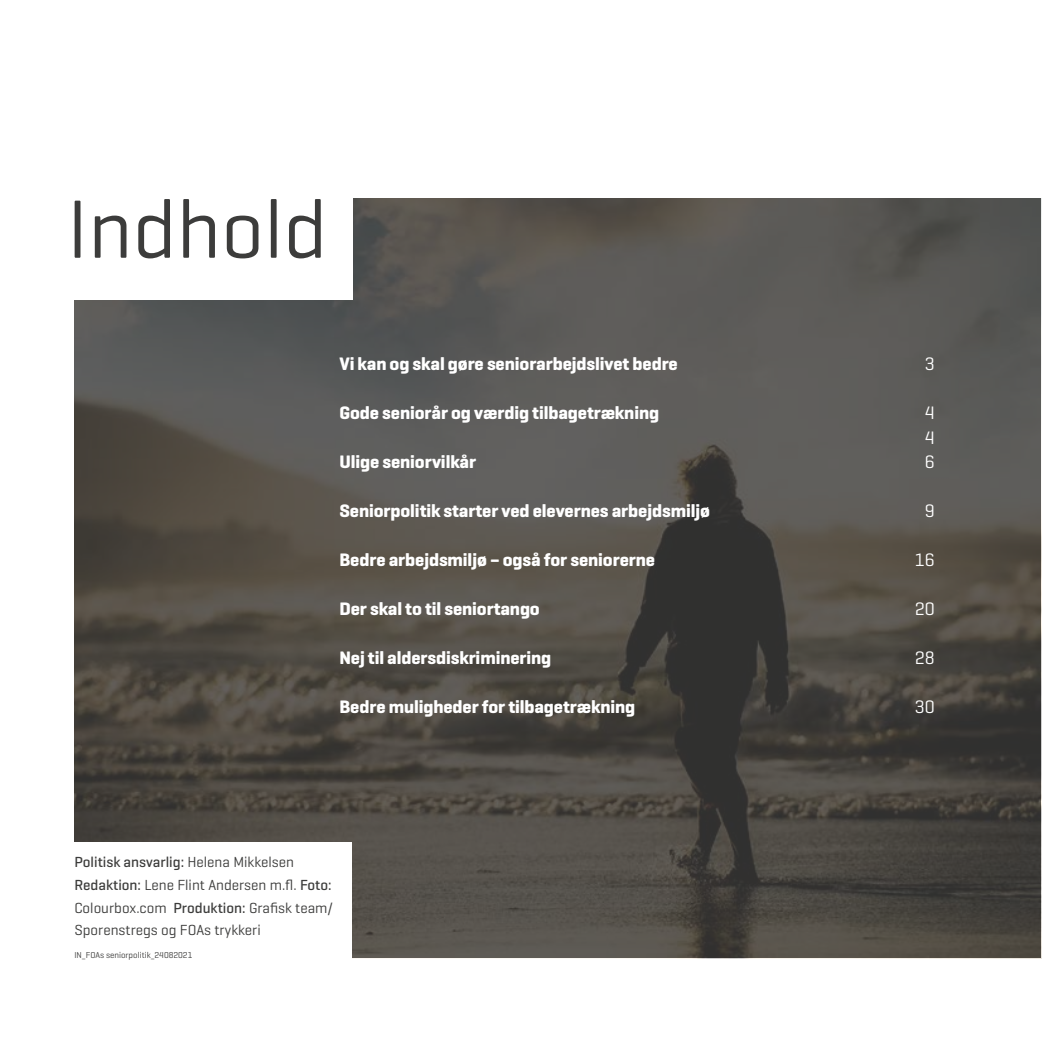
<style>
.page{position:relative;width:1042px;height:1042px;background:#fff}
.page>*{position:absolute;margin:0;border:0;box-sizing:border-box;transform-origin:0 0}
.t1{font:84px "Geogrotesque";color:#3c3c3b}
.t2{font:700 18.38px "Geogrotesque";letter-spacing:-.005em;color:#fff}
.t3{font:18.38px/24.5px "Geogrotesque";letter-spacing:-.005em;color:#fff}
.t4{font:14.88px/22.8px "Geogrotesque";color:#3c3c3b}
.t5{font:8.75px "Geogrotesque";color:#3c3c3b}
.s1{font-weight:500}
</style>
<div class="page">
<img style="left:74px;top:198px;width:967px;height:760px">
<div style="left:67px;top:195px;width:285px;height:105px;background:#fff"></div>
<div style="left:69px;top:843px;width:283px;height:199px;background:#fff"></div>
<h1 class="t1" style="left:67px;top:177px;width:262px">Indhold</h1>
<p class="t2" style="left:339px;top:352px;width:340px">Vi kan og skal gøre seniorarbejdslivet bedre</p>
<p class="t3" style="left:925px;top:351px;width:11px">3</p>
<p class="t2" style="left:339px;top:401px;width:321px">Gode seniorår og værdig tilbagetrækning</p>
<p class="t3" style="left:925px;top:400px;width:11px">4<br>4</p>
<p class="t2" style="left:339px;top:450px;width:138px">Ulige seniorvilkår</p>
<p class="t3" style="left:925px;top:449px;width:11px">6</p>
<p class="t2" style="left:339px;top:499px;width:372px">Seniorpolitik starter ved elevernes arbejdsmiljø</p>
<p class="t3" style="left:925px;top:498px;width:11px">9</p>
<p class="t2" style="left:339px;top:548px;width:317px">Bedre arbejdsmiljø – også for seniorerne</p>
<p class="t3" style="left:915px;top:547px;width:21px">16</p>
<p class="t2" style="left:339px;top:597px;width:202px">Der skal to til seniortango</p>
<p class="t3" style="left:915px;top:596px;width:21px">20</p>
<p class="t2" style="left:339px;top:646px;width:213px">Nej til aldersdiskriminering</p>
<p class="t3" style="left:915px;top:645px;width:21px">28</p>
<p class="t2" style="left:339px;top:695px;width:297px">Bedre muligheder for tilbagetrækning</p>
<p class="t3" style="left:915px;top:694px;width:21px">30</p>
<p class="t4" style="left:74px;top:850px;width:260px"><span class="s1">Politisk ansvarlig:</span> Helena Mikkelsen <span class="s1">Redaktion:</span> Lene Flint Andersen m.fl. <span class="s1">Foto:<br></span>Colourbox.com <span class="s1">Produktion:</span> Grafisk team/ Sporenstregs og FOAs trykkeri</p>
<p class="t5" style="left:74px;top:949px;width:120px">IN_FOAs seniorpolitik_24082021</p>
</div>
